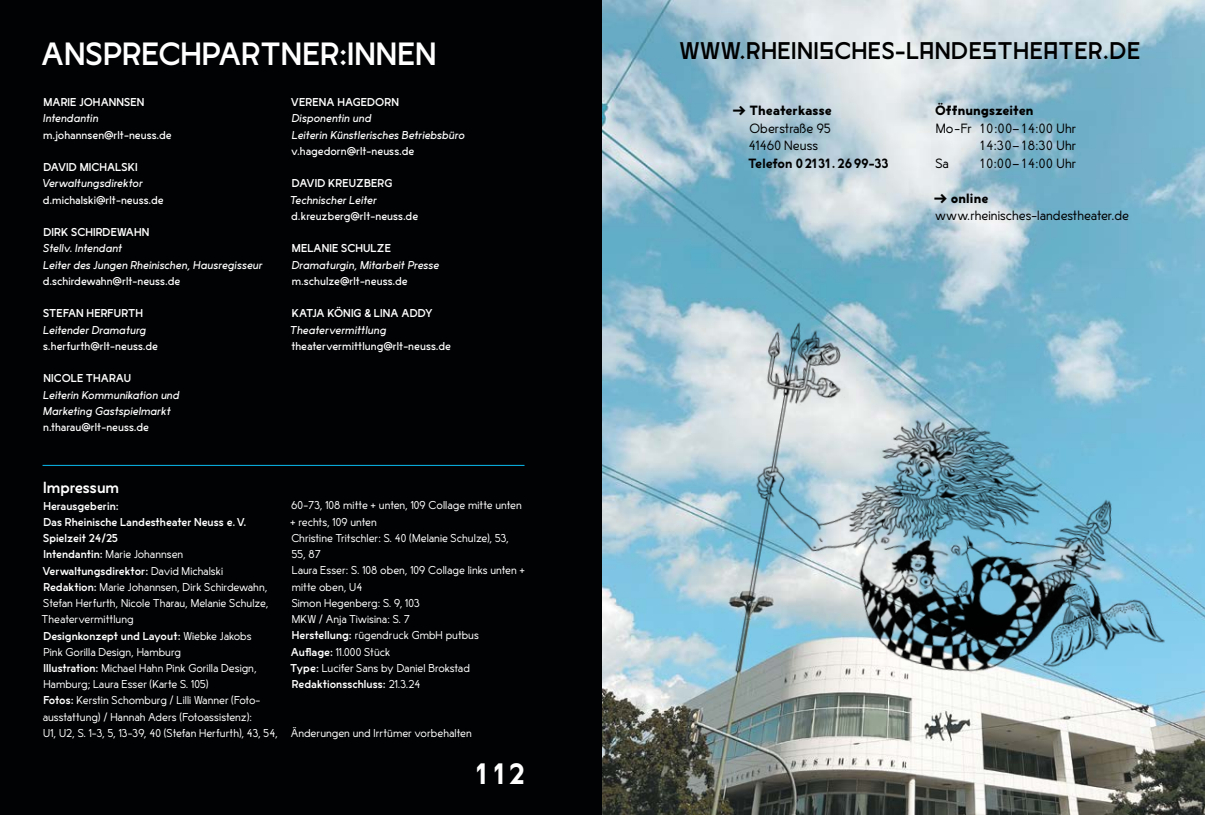
<style>
.page{position:relative;width:1205px;height:815px;background:#fff}
.page>*{position:absolute;margin:0;border:0;box-sizing:border-box;transform-origin:0 0}
.t1{font:500 30px "Lucifer Sans";color:#fff}
.t2{font:600 27.5px "Lucifer Sans";color:#fff}
.t3{font:500 22.5px "Lucifer Sans";letter-spacing:.02em;color:#000}
.t4{font:500 15px "Lucifer Sans";color:#fff}
.t5{font:300 12.5px/17.5px "Lucifer Sans";letter-spacing:.01em;color:#000}
.t6{font:700 12.5px "Lucifer Sans";letter-spacing:.01em;color:#000}
.t7{font:600 12.5px "Lucifer Sans";letter-spacing:.01em;color:#000}
.t8{font:300 10.62px/16.2px "Lucifer Sans";letter-spacing:.01em;color:#fff}
.t9{font:italic 10.62px/16.2px "Lucifer Sans";letter-spacing:.01em;color:#fff}
.t10{font:10.62px "Lucifer Sans";letter-spacing:.01em;color:#fff}
.t11{font:500 10.62px "Lucifer Sans";letter-spacing:.01em;color:#fff}
.s1{font-weight:500}
</style>
<div class="page">
<div style="left:0;top:0;width:602px;height:815px;background:#010203"></div>
<hr style="left:43px;top:465px;width:481px;height:1px;background:#0bbbef">
<img style="left:602px;top:0;width:603px;height:815px">
<img style="left:709px;top:296px;width:496px;height:457px">
<h1 class="t1" style="left:41px;top:29px;width:397px">ANSPRECHPARTNER:INNEN</h1>
<p class="t11" style="left:43px;top:93px;width:103px">MARIE JOHANNSEN</p>
<p class="t9" style="left:43px;top:109px;width:57px">Intendantin</p>
<p class="t10" style="left:43px;top:126px;width:130px">m.johannsen@rlt-neuss.de</p>
<p class="t11" style="left:43px;top:158px;width:96px">DAVID MICHALSKI</p>
<p class="t9" style="left:42px;top:174px;width:102px">Verwaltungsdirektor</p>
<p class="t10" style="left:43px;top:191px;width:123px">d.michalski@rlt-neuss.de</p>
<p class="t11" style="left:43px;top:223px;width:108px">DIRK SCHIRDEWAHN</p>
<p class="t9" style="left:43px;top:239px;width:221px">Stellv. Intendant<br>Leiter des Jungen Rheinischen, Hausregisseur</p>
<p class="t10" style="left:43px;top:272px;width:139px">d.schirdewahn@rlt-neuss.de</p>
<p class="t11" style="left:43px;top:304px;width:101px">STEFAN HERFURTH</p>
<p class="t9" style="left:43px;top:321px;width:104px">Leitender Dramaturg</p>
<p class="t10" style="left:43px;top:337px;width:116px">s.herfurth@rlt-neuss.de</p>
<p class="t11" style="left:43px;top:369px;width:89px">NICOLE THARAU</p>
<p class="t9" style="left:43px;top:386px;width:138px">Leiterin Kommunikation und<br>Marketing Gastspielmarkt</p>
<p class="t10" style="left:43px;top:418px;width:107px">n.tharau@rlt-neuss.de</p>
<p class="t11" style="left:291px;top:93px;width:109px">VERENA HAGEDORN</p>
<p class="t9" style="left:292px;top:109px;width:175px">Disponentin und<br>Leiterin Künstlerisches Betriebsbüro</p>
<p class="t10" style="left:291px;top:142px;width:125px">v.hagedorn@rlt-neuss.de</p>
<p class="t11" style="left:292px;top:174px;width:102px">DAVID KREUZBERG</p>
<p class="t9" style="left:290px;top:191px;width:89px">Technischer Leiter</p>
<p class="t10" style="left:291px;top:207px;width:128px">d.kreuzberg@rlt-neuss.de</p>
<p class="t11" style="left:292px;top:239px;width:101px">MELANIE SCHULZE</p>
<p class="t9" style="left:292px;top:256px;width:149px">Dramaturgin, Mitarbeit Presse</p>
<p class="t10" style="left:292px;top:272px;width:117px">m.schulze@rlt-neuss.de</p>
<p class="t11" style="left:292px;top:304px;width:142px">KATJA KÖNIG &amp; LINA ADDY</p>
<p class="t9" style="left:290px;top:321px;width:98px">Theatervermittlung</p>
<p class="t10" style="left:291px;top:337px;width:161px">theatervermittlung@rlt-neuss.de</p>
<h3 class="t4" style="left:43px;top:475px;width:77px">Impressum</h3>
<p class="t8" style="left:42px;top:497px;width:238px"><span class="s1">Herausgeberin:<br>Das Rheinische Landestheater Neuss e.V.<br>Spielzeit 24/25<br>Intendantin:</span> Marie Johannsen <span class="s1">Verwaltungsdirektor:</span> David Michalski <span class="s1">Redaktion:</span> Marie Johannsen, Dirk Schirdewahn, Stefan Herfurth, Nicole Tharau, Melanie Schulze, Theatervermittlung<br><span class="s1">Designkonzept und Layout:</span> Wiebke Jakobs<br>Pink Gorilla Design, Hamburg<br><span class="s1">Illustration:</span> Michael Hahn Pink Gorilla Design, Hamburg; Laura Esser (Karte S. 105)<br><span class="s1">Fotos:</span> Kerstin Schomburg / Lilli Wanner (Foto&shy;ausstattung) / Hannah Aders (Fotoassistenz):<br>U1, U2, S. 1-3, 5, 13-39, 40 (Stefan Herfurth), 43, 54,</p>
<p class="t8" style="left:290px;top:497px;width:236px">60-73, 108 mitte + unten, 109 Collage mitte unten + rechts, 109 unten<br>Christine Tritschler: S. 40 (Melanie Schulze), 53,<br>55, 87<br>Laura Esser: S. 108 oben, 109 Collage links unten + mitte oben, U4<br>Simon Hegenberg: S. 9, 103<br>MKW / Anja Tiwisina: S. 7<br><span class="s1">Herstellung:</span> rügendruck GmbH putbus<br><span class="s1">Auflage:</span> 11.000 Stück<br><span class="s1">Type:</span> Lucifer Sans by Daniel Brokstad<br><span class="s1">Redaktionsschluss:</span> 21.3.24</p>
<p class="t8" style="left:291px;top:724px;width:182px">Änderungen und Irrtümer vorbehalten</p>
<h2 class="t2" style="left:473px;top:750px;width:54px">112</h2>
<h3 class="t3" style="left:679px;top:32px;width:462px">WWW.RHEINISCHES-LANDESTHEATER.DE</h3>
<p class="t6" style="left:732px;top:99px;width:101px">→ Theaterkasse</p>
<p class="t5" style="left:749px;top:118px;width:83px">Oberstraße 95<br>41460 Neuss</p>
<p class="t7" style="left:748px;top:152px;width:142px">Telefon 021 31. 2699-33</p>
<p class="t6" style="left:935px;top:99px;width:100px">Öffnungszeiten</p>
<p class="t5" style="left:936px;top:118px;width:142px">Mo-Fr 10:00–14:00 Uhr</p>
<p class="t5" style="left:979px;top:136px;width:99px">14:30–18:30 Uhr</p>
<p class="t5" style="left:935px;top:153px;width:15px">Sa</p>
<p class="t5" style="left:979px;top:153px;width:99px">10:00–14:00 Uhr</p>
<p class="t6" style="left:934px;top:187px;width:56px">→ online</p>
<p class="t5" style="left:935px;top:206px;width:195px">www.rheinisches-landestheater.de</p>
</div>
